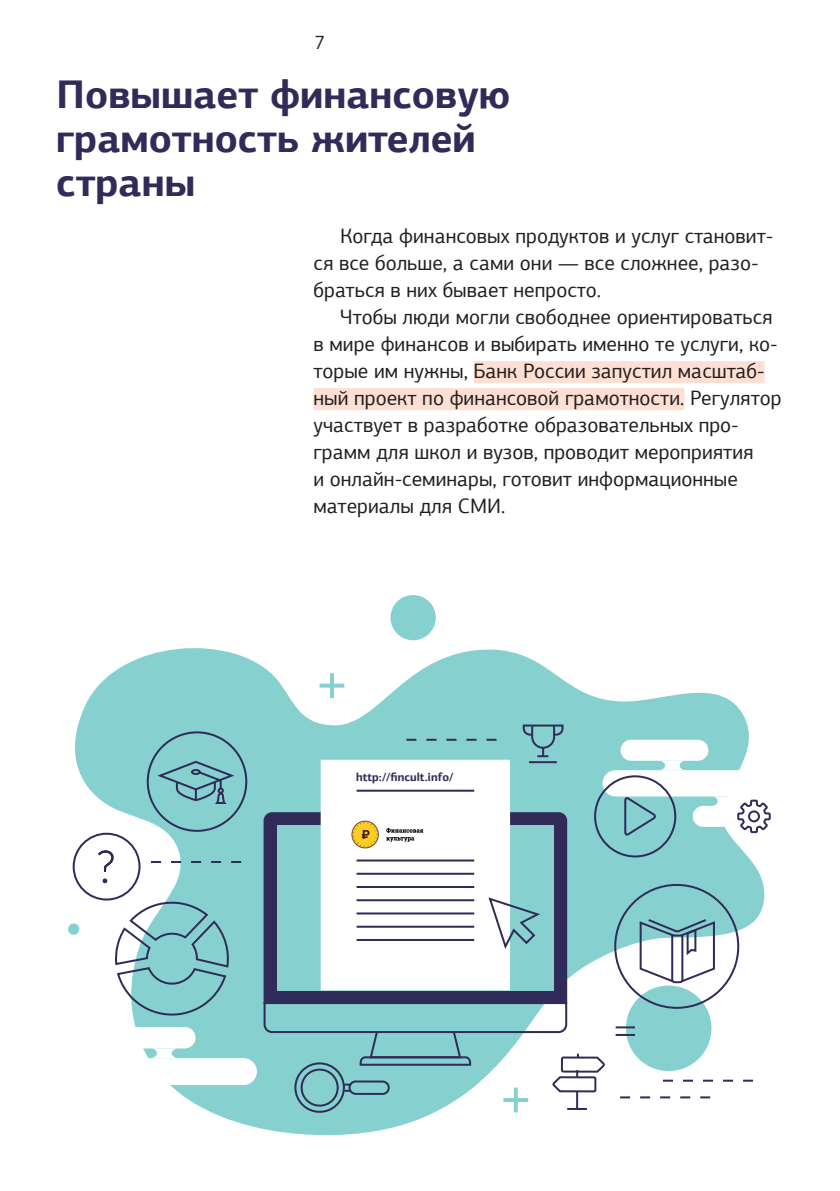
<style>
.page{position:relative;width:840px;height:1191px;background:#fff}
.page>*{position:absolute;margin:0;border:0;box-sizing:border-box;transform-origin:0 0}
.t1{font:700 40px/44px "PF Agora Sans Pro";color:#302b58}
.t2{font:20.8px/27px "PF Agora Sans Pro";color:#231f20}
.t3{font:20px "PF Agora Sans Pro";color:#231f20}
.t4{font:700 11.6px "PF Agora Sans Pro";color:#302b58}
</style>
<div class="page">
<div style="left:473px;top:361px;width:291px;height:22px;background:#fddfd3"></div>
<div style="left:313px;top:388px;width:371px;height:22px;background:#fddfd3"></div>
<svg style="left:68px;top:630px;width:697px;height:506px;fill:#86d1d0"></svg>
<div style="left:99px;top:1058px;width:158px;height:27px;background:#fff;border-radius:13px"></div>
<div style="left:81px;top:1027px;width:114px;height:21px;background:#fff;border-radius:11px"></div>
<svg style="left:150px;top:1048px;width:28px;height:10px"></svg>
<div style="left:602px;top:770px;width:154px;height:26px;background:#fff;border-radius:13px"></div>
<div style="left:692px;top:806px;width:88px;height:21px;background:#fff;border-radius:11px"></div>
<div style="left:620px;top:739px;width:88px;height:21px;background:#fff;border-radius:11px"></div>
<svg style="left:658px;top:760px;width:27px;height:10px"></svg>
<div style="left:625px;top:985px;width:86px;height:86px;background:#86d1d0;border-radius:50%"></div>
<div style="left:390px;top:595px;width:45px;height:45px;background:#86d1d0;border-radius:50%"></div>
<div style="left:99px;top:1056px;width:30px;height:30px;background:#fff;border-radius:50%"></div>
<div style="left:68px;top:923px;width:11px;height:11px;background:#86d1d0;border-radius:50%"></div>
<hr style="left:330px;top:673px;width:4px;height:25px;background:#86d1d0">
<svg style="left:319px;top:683px;width:25px;height:4px"></svg>
<svg style="left:330px;top:683px;width:4px;height:4px"></svg>
<svg style="left:619px;top:1096px;width:97px;height:2px"></svg>
<svg style="left:662px;top:1079px;width:97px;height:2px"></svg>
<svg style="left:406px;top:738px;width:97px;height:2px"></svg>
<hr style="left:528px;top:761px;width:28px;height:2px;background:#302b58">
<svg style="left:521px;top:723px;width:43px;height:34px"></svg>
<div style="left:73px;top:832px;width:67px;height:68px;border:2px solid #302b58;border-radius:50%"></div>
<svg style="left:615px;top:1034px;width:19px;height:2px"></svg>
<svg style="left:615px;top:1026px;width:19px;height:2px"></svg>
<svg style="left:711px;top:796px;width:60px;height:38px"></svg>
<svg style="left:97px;top:848px;width:151px;height:174px"></svg>
<svg style="left:262px;top:811px;width:306px;height:190px;background:#383962"></svg>
<div style="left:277px;top:825px;width:276px;height:165px;background:#86d1d0"></div>
<div style="left:320px;top:759px;width:190px;height:231px;background:#fff"></div>
<hr style="left:356px;top:859px;width:118px;height:2px;background:#302b58">
<hr style="left:356px;top:872px;width:118px;height:2px;background:#302b58">
<hr style="left:356px;top:886px;width:118px;height:2px;background:#302b58">
<hr style="left:356px;top:899px;width:118px;height:2px;background:#302b58">
<hr style="left:356px;top:912px;width:118px;height:2px;background:#302b58">
<hr style="left:356px;top:925px;width:118px;height:2px;background:#302b58">
<hr style="left:356px;top:939px;width:118px;height:2px;background:#302b58">
<svg style="left:486px;top:895px;width:54px;height:56px"></svg>
<div style="left:614px;top:884px;width:124px;height:124px;border:2px solid #302b58;border-radius:50%"></div>
<svg style="left:638px;top:917px;width:77px;height:67px"></svg>
<div style="left:147px;top:731px;width:100px;height:101px;border:2px solid #302b58;border-radius:50%"></div>
<svg style="left:155px;top:759px;width:82px;height:47px;background:#78b6bc"></svg>
<svg style="left:262px;top:1001px;width:342px;height:116px"></svg>
<svg style="left:623px;top:797px;width:33px;height:41px"></svg>
<div style="left:593px;top:775px;width:83px;height:82px;border:2px solid #302b58;border-radius:50%"></div>
<img style="left:344px;top:819px;width:87px;height:32px">
<hr style="left:356px;top:789px;width:118px;height:2px;background:#302b58">
<p class="t3" style="left:314px;top:30px;width:13px">7</p>
<h1 class="t1" style="left:56px;top:72px;width:455px">Повышает финансовую грамотность жителей страны</h1>
<p class="t2" style="left:313px;top:222px;width:461px;text-indent:27px">Когда финансовых продуктов и услуг становит&shy;ся все больше, а сами они — все сложнее, разо&shy;браться в них бывает непросто.</p>
<p class="t2" style="left:313px;top:303px;width:469px;text-indent:27px">Чтобы люди могли свободнее ориентироваться в мире финансов и выбирать именно те услуги, ко&shy;торые им нужны, Банк России запустил масштаб&shy;ный проект по финансовой грамотности. Регулятор участвует в разработке образовательных про&shy;грамм для школ и вузов, проводит мероприятия<br>и онлайн-семинары, готовит информационные материалы для СМИ.</p>
<p class="t4" style="left:356px;top:769px;width:99px">http://fincult.info/</p>
</div>
